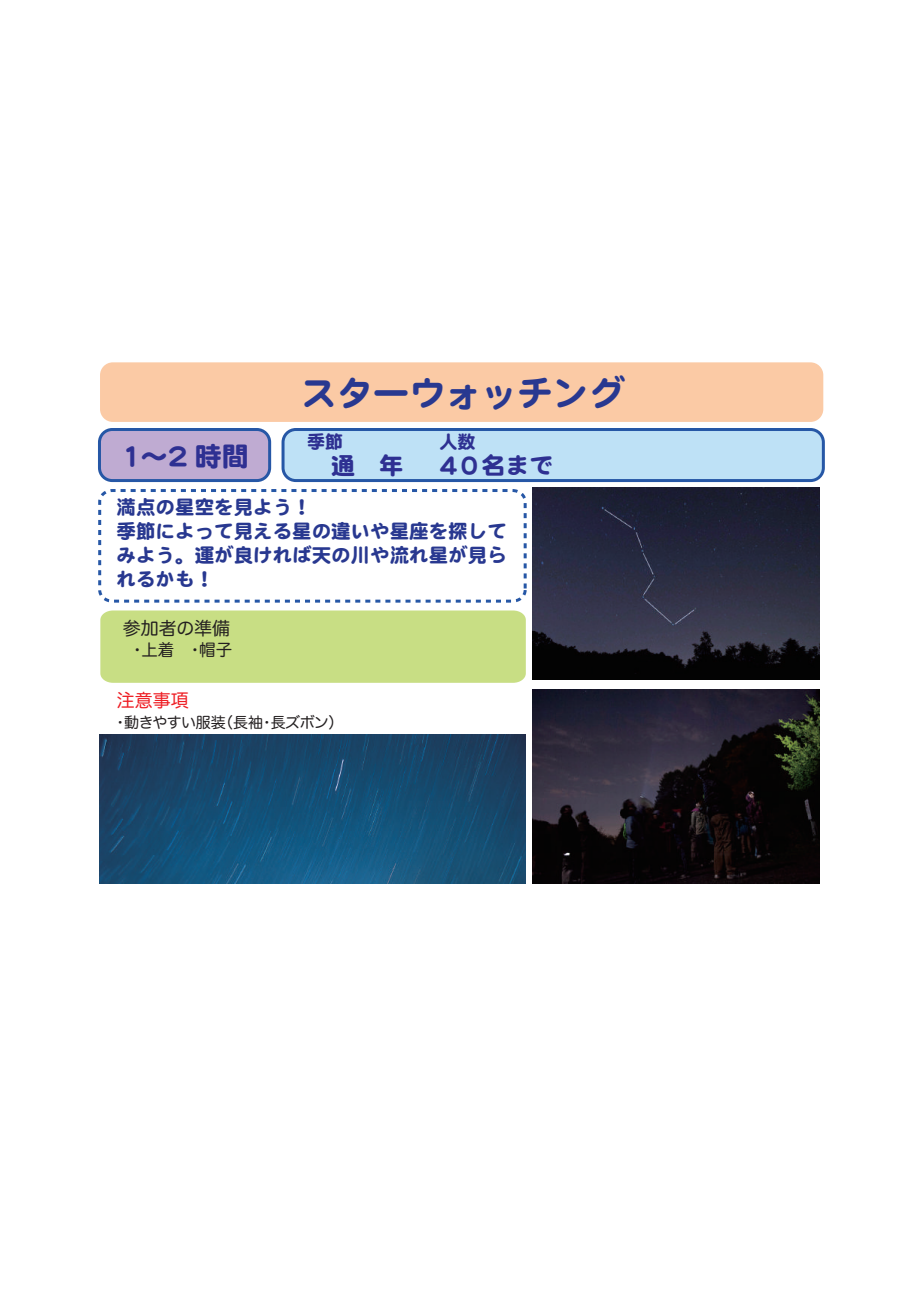
<style>
.page{position:relative;width:919px;height:1289px;background:#fff}
.page>*{position:absolute;margin:0;border:0;box-sizing:border-box;transform-origin:0 0}
.t1{font:36px "DF Maru Gothic SB MP RKSJ H";color:#283890}
.t2{font:27px "DF Maru Gothic SB MP RKSJ H";color:#2e3092}
.t3{font:24px "DF Maru Gothic SB MP RKSJ H";color:#2e3092}
.t4{font:19.5px/24px "DF Maru Gothic SB MP RKSJ H";color:#283890}
.t5{font:18px "Hira Maru Pro W4";color:#231f20}
.t6{font:18px "DF Maru Gothic SB MP RKSJ H";color:#2e3092}
.t7{font:18px "Hira Maru Pro W4";color:#ee1d23}
.t8{font:16.5px "Hira Maru Pro W4";color:#231f20}
.t9{font:15px "Hira Maru Pro W4";letter-spacing:-.035em;color:#231f20}
</style>
<div class="page">
<img style="left:532px;top:487px;width:287px;height:192px">
<div style="left:100px;top:610px;width:425px;height:72px;background:#c8de84"></div>
<div style="left:283px;top:429px;width:540px;height:51px;background:#bee1f6;border-radius:13px"></div>
<div style="left:281px;top:428px;width:543px;height:54px;border:3px solid #2657a6;border-radius:13px"></div>
<div style="left:99px;top:429px;width:170px;height:51px;background:#bfabd2;border-radius:13px"></div>
<div style="left:98px;top:428px;width:173px;height:54px;border:3px solid #2657a6;border-radius:13px"></div>
<div style="left:100px;top:362px;width:723px;height:60px;background:#fbcaa5;border-radius:13px"></div>
<svg style="left:98px;top:489px;width:429px;height:114px"></svg>
<img style="left:532px;top:690px;width:287px;height:193px">
<img style="left:100px;top:734px;width:425px;height:149px">
<h1 class="t1" style="left:301px;top:375px;width:325px">スターウォッチング</h1>
<p class="t6" style="left:307px;top:432px;width:37px">季節</p>
<p class="t3" style="left:307px;top:453px;width:98px">　通　年</p>
<p class="t6" style="left:439px;top:432px;width:37px">人数</p>
<p class="t3" style="left:439px;top:453px;width:116px">4０名まで</p>
<p class="t4" style="left:117px;top:495px;width:391px">満点の星空を見よう！<br>季節によって見える星の違いや星座を探してみよう。運が良ければ天の川や流れ星が見られるかも！</p>
<p class="t5" style="left:123px;top:612px;width:109px">参加者の準備</p>
<p class="t8" style="left:117px;top:635px;width:117px">　・上着　・帽子</p>
<p class="t7" style="left:117px;top:684px;width:73px">注意事項</p>
<p class="t9" style="left:113px;top:709px;width:232px">・動きやすい服装（長袖・長ズボン）</p>
<h2 class="t2" style="left:120px;top:442px;width:130px">1〜2 時間</h2>
</div>
